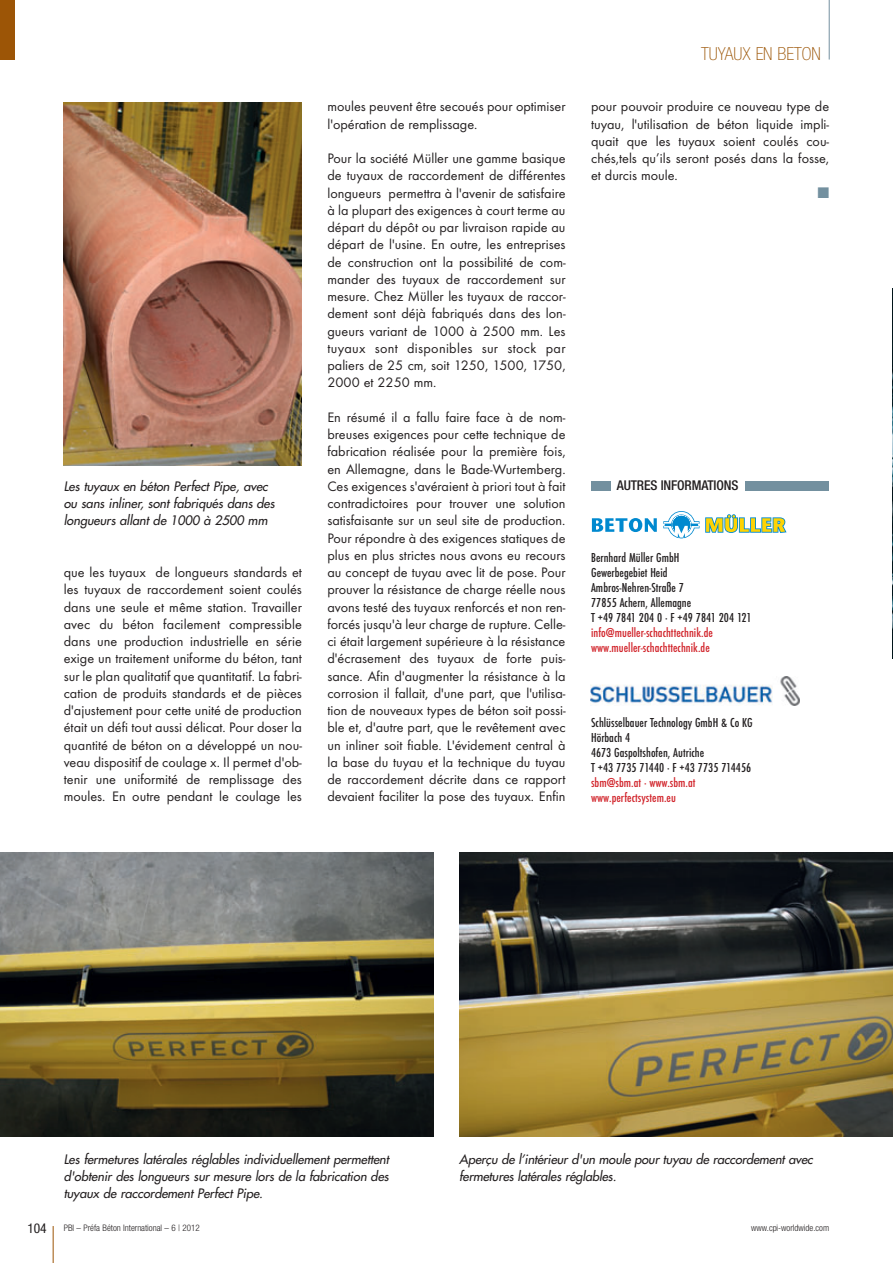
<style>
.page{position:relative;width:893px;height:1263px;background:#fff}
.page>*{position:absolute;margin:0;border:0;box-sizing:border-box;transform-origin:0 0}
.t1{font:100 condensed 18px "Helvetica Neue";color:#9c5506}
.t2{font:14.25px/17.2px "Futura T";color:#231f20;text-align:justify}
.t3{font:14.25px "European Pi Three";color:#73909f}
.t4{font:500 condensed 13.5px/15px "Futura T";letter-spacing:.005em;color:#231f20}
.t5{font:500 condensed 13.5px/15px "Futura T";letter-spacing:.005em;color:#d1232a}
.t6{font:500 condensed 13.5px "Helvetica Neue";letter-spacing:-.01em;color:#231f20}
.t7{font:condensed 13.5px "Helvetica Neue";color:#231f20}
.t8{font:italic 12.75px/17.2px "Futura";letter-spacing:-.005em;color:#231f20}
.t9{font:300 condensed 9px "Helvetica Neue";color:#231f20}
</style>
<div class="page">
<hr style="left:53px;top:1226px;width:1px;height:37px;background:#9c5506">
<hr style="left:829px;top:0;width:1px;height:60px;background:#73909f">
<div style="left:0;top:0;width:15px;height:60px;background:#9c5506"></div>
<div style="left:591px;top:481px;width:19px;height:10px;background:#73909f"></div>
<div style="left:745px;top:481px;width:84px;height:10px;background:#73909f"></div>
<img style="left:0;top:852px;width:434px;height:285px">
<img style="left:459px;top:852px;width:433px;height:285px">
<img style="left:591px;top:676px;width:208px;height:30px">
<svg style="left:663px;top:511px;width:36px;height:27px"></svg>
<svg style="left:592px;top:518px;width:65px;height:14px"></svg>
<svg style="left:705px;top:514px;width:81px;height:19px"></svg>
<img style="left:64px;top:102px;width:238px;height:363px">
<hr style="left:892px;top:0;width:1px;height:1263px;background:#dbe3e8">
<img style="left:892px;top:288px;width:1px;height:371px">
<p class="t8" style="left:64px;top:478px;width:215px">Les tuyaux en béton Perfect Pipe, avec ou sans inliner, sont fabriqués dans des longueurs allant de 1000 à 2500 mm</p>
<p class="t2" style="left:64px;top:565px;width:240px">que les tuyaux de longueurs standards et les tuyaux de raccordement soient coulés dans une seule et même station. Travailler avec du béton facilement compressible dans une production industrielle en série exige un traitement uniforme du béton, tant sur le plan qualitatif que quantitatif. La fabri&shy;cation de produits standards et de pièces d'ajustement pour cette unité de production était un défi tout aussi délicat. Pour doser la quantité de béton on a développé un nou&shy;veau dispositif de coulage x. Il permet d'ob&shy;tenir une uniformité de remplissage des moules. En outre pendant le coulage les</p>
<p class="t2" style="left:327px;top:99px;width:240px">moules peuvent être secoués pour optimiser l'opération de remplissage.</p>
<p class="t2" style="left:327px;top:151px;width:240px">Pour la société Müller une gamme basique de tuyaux de raccordement de différentes longueurs permettra à l'avenir de satisfaire à la plupart des exigences à court terme au départ du dépôt ou par livraison rapide au départ de l'usine. En outre, les entreprises de construction ont la possibilité de com&shy;mander des tuyaux de raccordement sur mesure. Chez Müller les tuyaux de raccor&shy;dement sont déjà fabriqués dans des lon&shy;gueurs variant de 1000 à 2500 mm. Les tuyaux sont disponibles sur stock par paliers de 25 cm, soit 1250, 1500, 1750, 2000 et 2250 mm.</p>
<p class="t2" style="left:327px;top:410px;width:240px">En résumé il a fallu faire face à de nom&shy;breuses exigences pour cette technique de fabrication réalisée pour la première fois, en Allemagne, dans le Bade-Wurtemberg.<br>Ces exigences s'avéraient à priori tout à fait contradictoires pour trouver une solution satisfaisante sur un seul site de production.<br>Pour répondre à des exigences statiques de plus en plus strictes nous avons eu recours au concept de tuyau avec lit de pose. Pour prouver la résistance de charge réelle nous avons testé des tuyaux renforcés et non ren&shy;forcés jusqu'à leur charge de rupture. Celle&shy;ci était largement supérieure à la résistance d'écrasement des tuyaux de forte puis&shy;sance. Afin d'augmenter la résistance à la corrosion il fallait, d'une part, que l'utilisa&shy;tion de nouveaux types de béton soit possi&shy;ble et, d'autre part, que le revêtement avec un inliner soit fiable. L'évidement central à la base du tuyau et la technique du tuyau de raccordement décrite dans ce rapport devaient faciliter la pose des tuyaux. Enfin</p>
<p class="t1" style="left:701px;top:47px;width:121px">TUYAUX EN BETON</p>
<p class="t2" style="left:591px;top:99px;width:240px">pour pouvoir produire ce nouveau type de tuyau, l'utilisation de béton liquide impli&shy;quait que les tuyaux soient coulés cou&shy;chés,tels qu’ils seront posés dans la fosse, et durcis moule.</p>
<p class="t3" style="left:817px;top:184px;width:13px">-</p>
<p class="t6" style="left:617px;top:481px;width:123px">AUTRES INFORMATIONS</p>
<p class="t4" style="left:591px;top:551px;width:162px">Bernhard Müller GmbH<br>Gewerbegebiet Heid<br>Ambros-Nehren-Straße 7<br>77855 Achern, Allemagne<br>T +49 7841 204 0 · F +49 7841 204 121</p>
<p class="t5" style="left:591px;top:626px;width:123px">info@mueller-schachttechnik.de www.mueller-schachttechnik.de</p>
<p class="t4" style="left:591px;top:716px;width:163px">Schlüsselbauer Technology GmbH &amp; Co KG<br>Hörbach 4<br>4673 Gaspoltshofen, Autriche<br>T +43 7735 71440 · F +43 7735 714456</p>
<p class="t5" style="left:591px;top:776px;width:106px">sbm@sbm.at · www.sbm.at www.perfectsystem.eu</p>
<p class="t8" style="left:64px;top:1151px;width:329px;text-align:justify">Les fermetures latérales réglables individuellement permettent d'obtenir des longueurs sur mesure lors de la fabrication des tuyaux de raccordement Perfect Pipe.</p>
<p class="t8" style="left:459px;top:1151px;width:357px">Aperçu de l’intérieur d'un moule pour tuyau de raccordement avec fermetures latérales réglables.</p>
<p class="t7" style="left:27px;top:1223px;width:21px">104</p>
<p class="t9" style="left:64px;top:1225px;width:138px">PBI – Préfa Béton International – 6 | 2012</p>
<p class="t9" style="left:751px;top:1225px;width:79px">www.cpi-worldwide.com</p>
</div>
